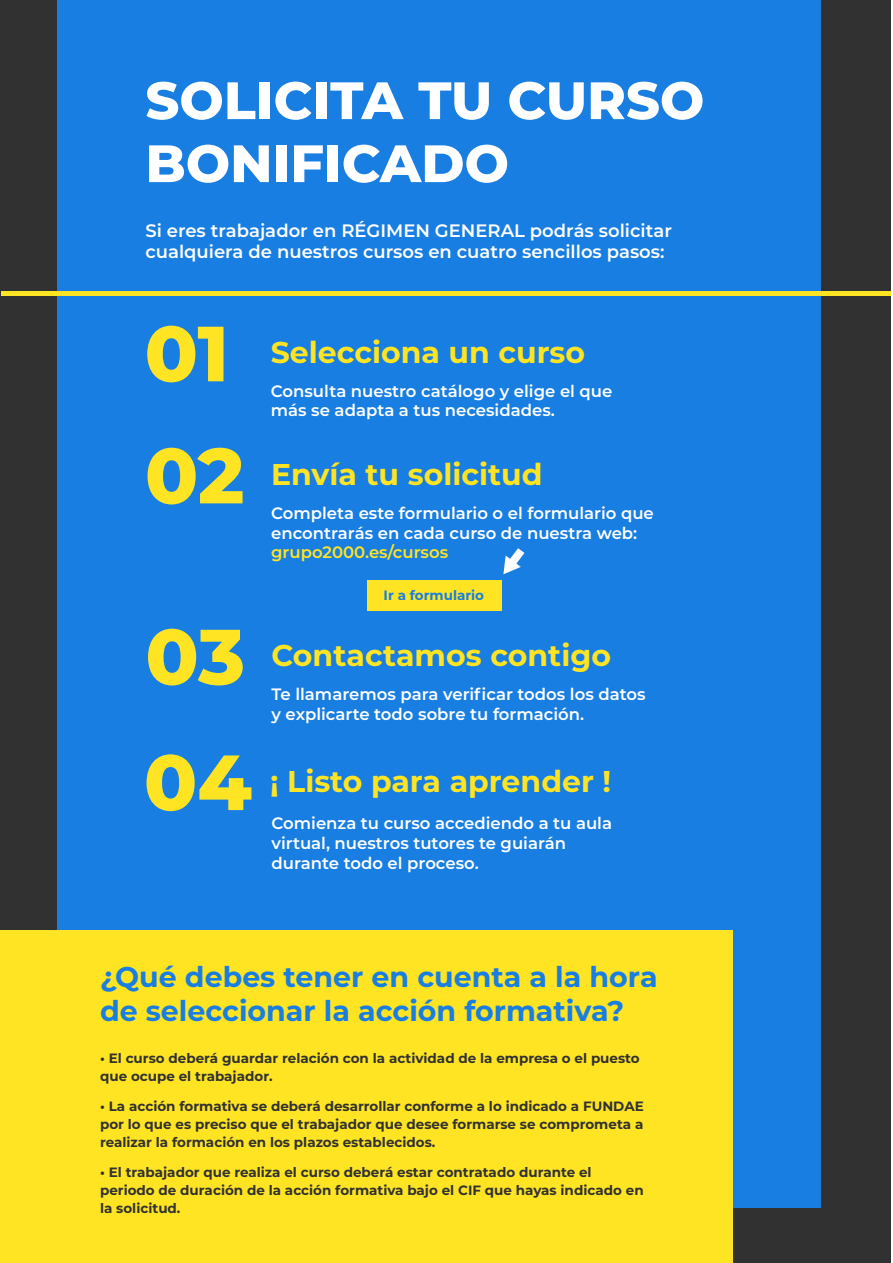
<style>
.page{position:relative;width:893px;height:1263px;background:#fff}
.page>*{position:absolute;margin:0;border:0;box-sizing:border-box;transform-origin:0 0}
.t1{font:800 78px/125.7px "Montserrat";letter-spacing:-.01em;color:#ffe424}
.t2{font:800 52.5px/63px "Montserrat";color:#fff}
.t3{font:700 30px "Montserrat";color:#ffe424}
.t4{font:700 28.5px/34.2px "Montserrat";color:#187ee2}
.t5{font:600 18px/21.6px "Montserrat";color:#fff}
.t6{font:600 16.5px/19.8px "Montserrat";color:#fff}
.t7{font:600 16.5px "Montserrat";color:#ffe424}
.t8{font:700 13.5px/18px "Montserrat";color:#313131}
.t9{font:700 13.5px "Montserrat";color:#187ee2}
</style>
<div class="page">
<div style="left:0;top:0;width:891px;height:1263px;background:#313131"></div>
<div style="left:57px;top:0;width:764px;height:1207px;background:#187ee2"></div>
<hr style="left:1px;top:292px;width:890px;height:4px;background:#ffe424">
<div style="left:0;top:930px;width:732px;height:333px;background:#ffe424"></div>
<div style="left:368px;top:580px;width:134px;height:31px;background:#ffe424"></div>
<svg style="left:503px;top:548px;width:21px;height:26px"></svg>
<h2 class="t2" style="left:145px;top:66px;width:560px">SOLICITA TU CURSO<br>BONIFICADO</h2>
<h3 class="t5" style="left:145px;top:219px;width:528px">Si eres trabajador en RÉGIMEN GENERAL podrás solicitar cualquiera de nuestros cursos en cuatro sencillos pasos:</h3>
<h1 class="t1" style="left:145px;top:286px;width:86px">01</h1>
<h1 class="t1" style="left:145px;top:409px;width:101px">02</h1>
<h1 class="t1" style="left:144px;top:589px;width:110px">03<br>04</h1>
<h3 class="t3" style="left:271px;top:331px;width:316px">Selecciona un curso</h3>
<p class="t6" style="left:271px;top:380px;width:343px">Consulta nuestro catálogo y elige el que más se adapta a tus necesidades.</p>
<h3 class="t3" style="left:271px;top:453px;width:273px">Envía tu solicitud</h3>
<p class="t6" style="left:271px;top:502px;width:384px">Completa este formulario o el formulario que encontrarás en cada curso de nuestra web:</p>
<p class="t7" style="left:271px;top:541px;width:179px">grupo2000.es/cursos</p>
<p class="t9" style="left:384px;top:585px;width:102px">Ir a formulario</p>
<h3 class="t3" style="left:272px;top:634px;width:341px">Contactamos contigo</h3>
<p class="t6" style="left:272px;top:683px;width:376px">Te llamaremos para verificar todos los datos y explicarte todo sobre tu formación.</p>
<h3 class="t3" style="left:270px;top:759px;width:343px">¡ Listo para aprender !</h3>
<p class="t6" style="left:272px;top:812px;width:342px">Comienza tu curso accediendo a tu aula virtual, nuestros tutores te guiarán durante todo el proceso.</p>
<h3 class="t4" style="left:100px;top:959px;width:559px">¿Qué debes tener en cuenta a la hora de seleccionar la acción formativa?</h3>
<p class="t8" style="left:100px;top:1049px;width:541px">• El curso deberá guardar relación con la actividad de la empresa o el puesto que ocupe el trabajador.</p>
<p class="t8" style="left:100px;top:1097px;width:545px;text-align:justify">• La acción formativa se deberá desarrollar conforme a lo indicado a FUNDAE por lo que es preciso que el trabajador que desee formarse se comprometa a realizar la formación en los plazos establecidos.</p>
<p class="t8" style="left:100px;top:1163px;width:545px">• El trabajador que realiza el curso deberá estar contratado durante el periodo de duración de la acción formativa bajo el CIF que hayas indicado en la solicitud.</p>
</div>
